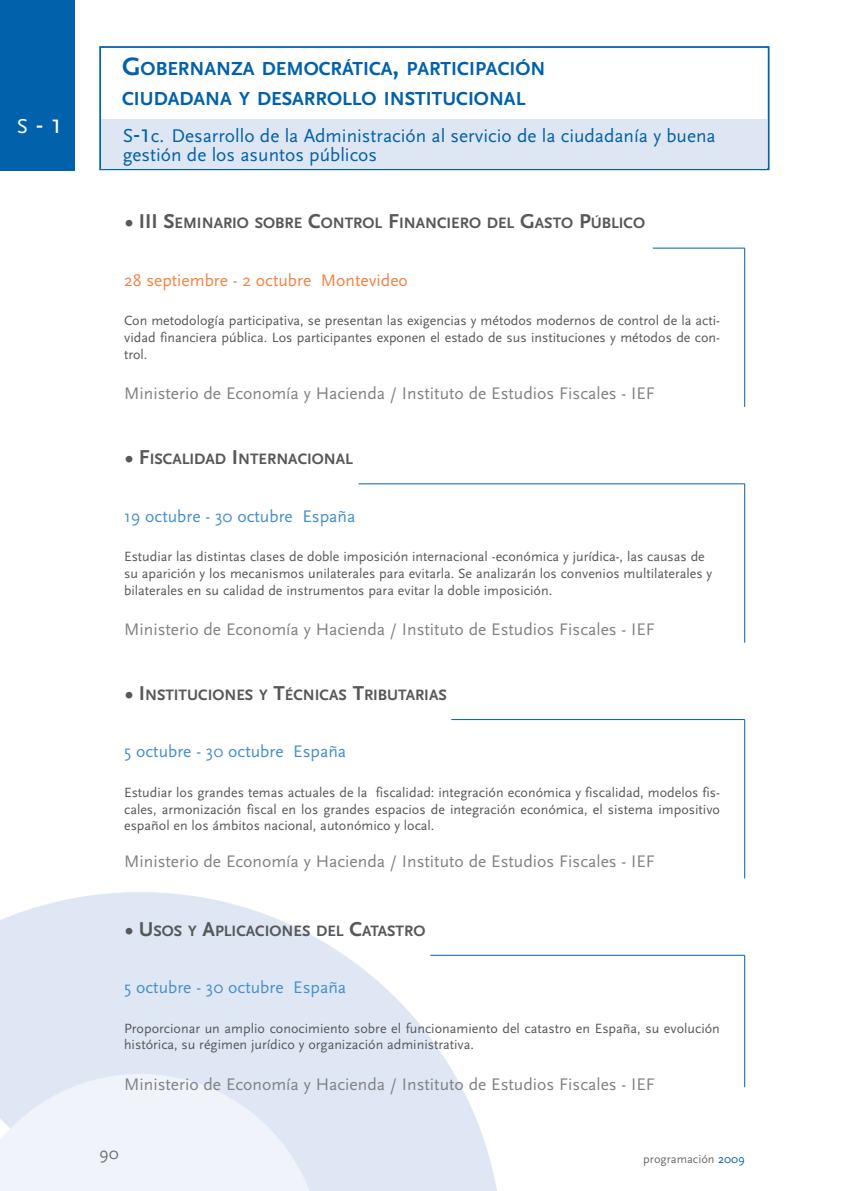
<style>
.page{position:relative;width:844px;height:1191px;background:#fff}
.page>*{position:absolute;margin:0;border:0;box-sizing:border-box;transform-origin:0 0}
.t1{font:28px "Scala Sans";color:#fff}
.t2{font:700 19.6px/29.8px "Scala Sans";color:#0161aa}
.t3{font:19.25px/19.2px "Scala Sans";color:#0161aa}
.t4{font:17.5px "Scala Sans";color:#808285}
.t5{font:17.5px "Scala Sans";color:#468fcc}
.t6{font:17.5px "Scala Sans";color:#f58345}
.t7{font:17.5px "Scala Sans";color:#6c6d70}
.t8{font:700 15.75px "Scala Sans";color:#57585a}
.t9{font:14px/16.8px "Scala Sans";color:#57585a;text-align:justify}
.t10{font:12.25px "Scala Sans";color:#6c6d70}
.s1{font-size:21px}
.s2{font-size:26.25px}
.s3{font-size:19.6px}
.s4{color:#0161aa}
</style>
<div class="page">
<img style="left:0;top:892px;width:589px;height:299px">
<div style="left:99px;top:46px;width:670px;height:124px;border:2px solid #0161aa"></div>
<div style="left:102px;top:119px;width:664px;height:50px;background:#dfe6f3"></div>
<hr style="left:652px;top:248px;width:92px;height:1px;background:#0161aa">
<hr style="left:744px;top:248px;width:1px;height:159px;background:#0161aa">
<hr style="left:358px;top:483px;width:386px;height:1px;background:#0161aa">
<hr style="left:744px;top:484px;width:1px;height:158px;background:#0161aa">
<hr style="left:451px;top:719px;width:293px;height:1px;background:#0161aa">
<hr style="left:744px;top:719px;width:1px;height:159px;background:#0161aa">
<hr style="left:430px;top:954px;width:314px;height:1px;background:#0161aa">
<hr style="left:744px;top:955px;width:1px;height:132px;background:#0161aa">
<div style="left:0;top:0;width:74px;height:170px;background:#0161aa"></div>
<h1 class="t1" style="left:17px;top:113px;width:47px"><span class="s1">S</span>-1</h1>
<h2 class="t2" style="left:122px;top:55px;width:425px"><span class="s2">G</span>OBERNANZA DEMOCRÁTICA<span class="s2">,</span> PARTICIPACIÓN<br>CIUDADANA Y DESARROLLO INSTITUCIONAL</h2>
<h3 class="t3" style="left:123px;top:127px;width:594px"><span class="s3">S</span><span class="s2">-1</span>c. Desarrollo de la Administración al servicio de la ciudadanía y buena gestión de los asuntos públicos</h3>
<p class="t8" style="left:125px;top:217px;width:521px"><span class="s1">• III S</span>EMINARIO SOBRE <span class="s1">C</span>ONTROL <span class="s1">F</span>INANCIERO DEL <span class="s1">G</span>ASTO <span class="s1">P</span>ÚBLICO</p>
<p class="t6" style="left:124px;top:273px;width:285px">28 septiembre - 2 octubre Montevideo</p>
<p class="t9" style="left:124px;top:313px;width:597px">Con metodología participativa, se presentan las exigencias y métodos modernos de control de la acti&shy;vidad financiera pública. Los participantes exponen el estado de sus instituciones y métodos de con&shy;trol.</p>
<p class="t4" style="left:124px;top:386px;width:532px">Ministerio de Economía y Hacienda / Instituto de Estudios Fiscales - IEF</p>
<p class="t8" style="left:125px;top:453px;width:229px"><span class="s1">• F</span>ISCALIDAD <span class="s1">I</span>NTERNACIONAL</p>
<p class="t5" style="left:124px;top:509px;width:233px">19 octubre - 30 octubre España</p>
<p class="t9" style="left:124px;top:549px;width:589px;text-align:left">Estudiar las distintas clases de doble imposición internacional -económica y jurídica-, las causas de su aparición y los mecanismos unilaterales para evitarla. Se analizarán los convenios multilaterales y bilaterales en su calidad de instrumentos para evitar la doble imposición.</p>
<p class="t4" style="left:124px;top:622px;width:532px">Ministerio de Economía y Hacienda / Instituto de Estudios Fiscales - IEF</p>
<p class="t8" style="left:125px;top:688px;width:322px"><span class="s1">• I</span>NSTITUCIONES Y <span class="s1">T</span>ÉCNICAS <span class="s1">T</span>RIBUTARIAS</p>
<p class="t5" style="left:124px;top:744px;width:223px">5 octubre - 30 octubre España</p>
<p class="t9" style="left:124px;top:785px;width:597px">Estudiar los grandes temas actuales de la fiscalidad: integración económica y fiscalidad, modelos fis&shy;cales, armonización fiscal en los grandes espacios de integración económica, el sistema impositivo español en los ámbitos nacional, autonómico y local.</p>
<p class="t4" style="left:124px;top:854px;width:532px">Ministerio de Economía y Hacienda / Instituto de Estudios Fiscales - IEF</p>
<p class="t8" style="left:125px;top:924px;width:301px"><span class="s1">• U</span>SOS Y <span class="s1">A</span>PLICACIONES DEL <span class="s1">C</span>ATASTRO</p>
<p class="t5" style="left:124px;top:980px;width:223px">5 octubre - 30 octubre España</p>
<p class="t9" style="left:124px;top:1020px;width:597px">Proporcionar un amplio conocimiento sobre el funcionamiento del catastro en España, su evolución histórica, su régimen jurídico y organización administrativa.</p>
<p class="t4" style="left:124px;top:1077px;width:532px">Ministerio de Economía y Hacienda / Instituto de Estudios Fiscales - IEF</p>
<p class="t7" style="left:99px;top:1146px;width:21px">90</p>
<p class="t10" style="left:643px;top:1153px;width:103px">programación <span class="s4">2009</span></p>
</div>
